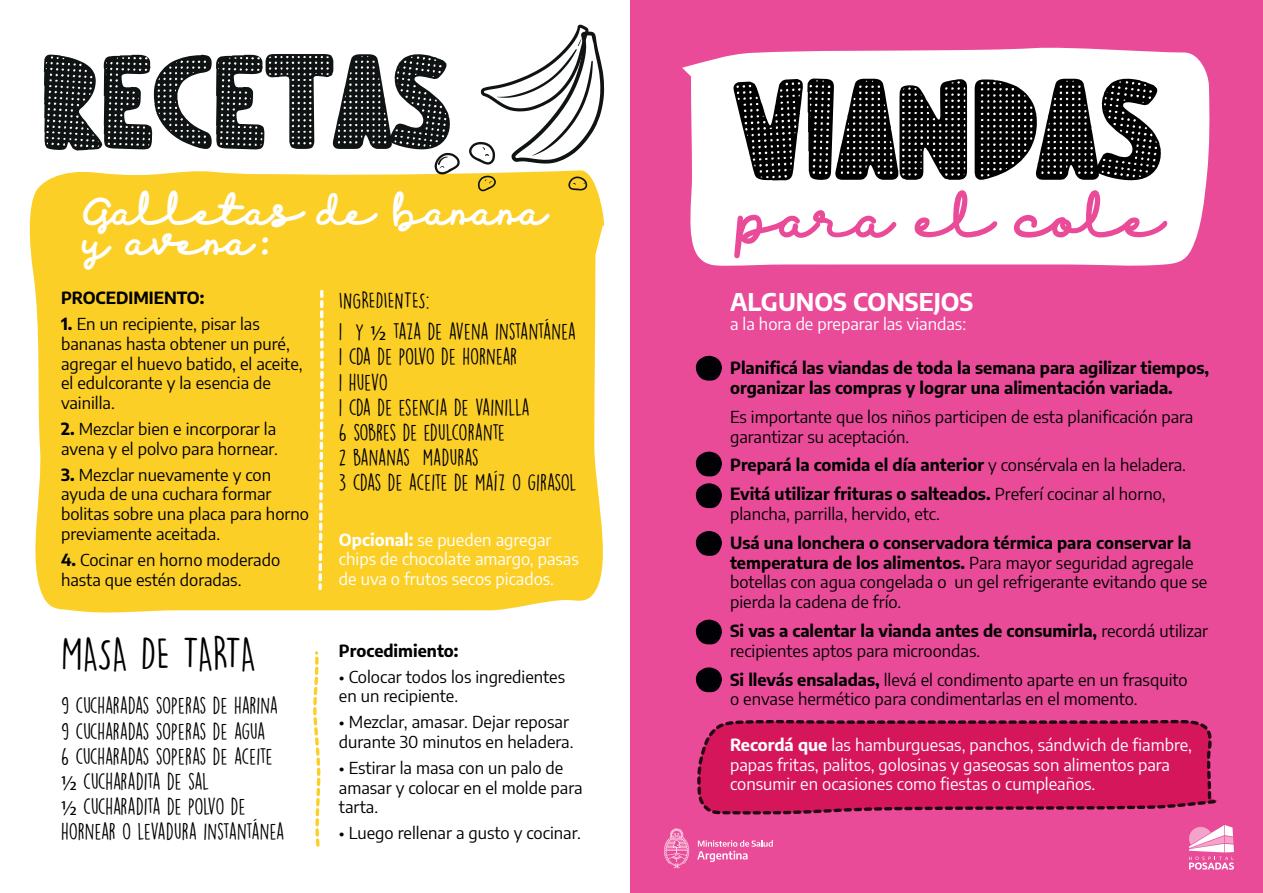
<style>
.page{position:relative;width:1263px;height:893px;background:#fff}
.page>*{position:absolute;margin:0;border:0;box-sizing:border-box;transform-origin:0 0}
.t1{font:129.9px "El Tito Adolfo";color:#000001}
.t2{font:121.8px "El Tito Adolfo";color:#101313}
.t3{font:61.5px "Discobaby";color:#ea4b99}
.t4{font:45px "Discobaby";color:#fff}
.t5{font:42px "DK Lemon Yellow Sun";letter-spacing:-.03em;color:#000001}
.t6{font:700 24px "Encode Sans";color:#fff}
.t7{font:21px/25.2px "DK Lemon Yellow Sun";letter-spacing:-.015em;color:#000001}
.t8{font:16.5px/19.8px "Encode Sans";color:#000001}
.t9{font:16.5px/19.8px "Encode Sans";color:#fff}
.t10{font:700 16.5px/19.8px "Encode Sans";color:#000001}
.s1{font-weight:700}
.s2{font-family:"Myriad Pro"}
.s3{font-weight:400}
</style>
<div class="page">
<div style="left:630px;top:0;width:633px;height:893px;background:#ea4b99"></div>
<svg style="left:697px;top:720px;width:521px;height:94px;background:#cc195b"></svg>
<div style="left:682px;top:47px;width:528px;height:219px;background:#fff"></div>
<div style="left:29px;top:168px;width:576px;height:445px;background:#fccf27"></div>
<svg style="left:435px;top:153px;width:25px;height:21px"></svg>
<svg style="left:478px;top:176px;width:18px;height:15px"></svg>
<svg style="left:568px;top:177px;width:19px;height:13px"></svg>
<svg style="left:469px;top:25px;width:135px;height:140px"></svg>
<svg style="left:696px;top:356px;width:26px;height:25px"></svg>
<svg style="left:696px;top:452px;width:26px;height:24px"></svg>
<svg style="left:696px;top:483px;width:26px;height:25px"></svg>
<svg style="left:696px;top:531px;width:26px;height:25px"></svg>
<svg style="left:696px;top:620px;width:26px;height:24px"></svg>
<svg style="left:696px;top:667px;width:26px;height:25px"></svg>
<svg style="left:313px;top:651px;width:8px;height:196px"></svg>
<svg style="left:317px;top:288px;width:8px;height:304px"></svg>
<svg style="left:664px;top:828px;width:25px;height:40px"></svg>
<svg style="left:697px;top:840px;width:76px;height:22px"></svg>
<svg style="left:1189px;top:825px;width:45px;height:45px"></svg>
<h2 class="t2" style="left:40px;top:47px;width:414px">RECETAS</h2>
<h3 class="t4" style="left:83px;top:181px;width:465px">Galletas de banana</h3>
<h3 class="t4" style="left:83px;top:211px;width:194px">y avena:</h3>
<p class="t10" style="left:61px;top:287px;width:145px">PROCEDIMIENTO:</p>
<p class="t8" style="left:61px;top:313px;width:243px"><span class="s1">1.</span> En un recipiente, pisar las bananas hasta obtener un puré, agregar el huevo batido, el aceite, el edulcorante y la esencia de vainilla.</p>
<p class="t8" style="left:61px;top:418px;width:218px"><span class="s1">2.</span> Mezclar bien e incorporar la avena y el polvo para hornear.</p>
<p class="t8" style="left:61px;top:464px;width:249px"><span class="s1">3.</span> Mezclar nuevamente y con ayuda de una cuchara formar bolitas sobre una placa para horno previamente aceitada.</p>
<p class="t8" style="left:61px;top:549px;width:221px"><span class="s1">4.</span> Cocinar en horno moderado hasta que estén doradas.</p>
<h3 class="t5" style="left:61px;top:629px;width:197px">MASA DE TARTA</h3>
<p class="t7" style="left:61px;top:693px;width:225px">9 CUCHARADAS SOPERAS DE HARINA<br>9 CUCHARADAS SOPERAS DE AGUA<br>6 CUCHARADAS SOPERAS DE ACEITE <span class="s2">½</span> CUCHARADITA DE SAL<br><span class="s2">½</span> CUCHARADITA DE POLVO DE<br>HORNEAR O LEVADURA INSTANTÁNEA</p>
<p class="t7" style="left:339px;top:285px;width:239px;line-height:31.2px">INGREDIENTES:<br>1 Y <span class="s2">½</span> TAZA DE AVENA INSTANTÁNEA</p>
<p class="t7" style="left:339px;top:344px;width:239px">1 CDA DE POLVO DE HORNEAR<br>1 HUEVO<br>1 CDA DE ESENCIA DE VAINILLA<br>6 SOBRES DE EDULCORANTE<br>2 BANANAS MADURAS<br>3 CDAS DE ACEITE DE MAÍZ O GIRASOL</p>
<p class="t9" style="left:339px;top:529px;width:241px"><span class="s1">Opcional:</span> se pueden agregar chips de chocolate amargo, pasas de uva o frutos secos picados.</p>
<p class="t10" style="left:339px;top:640px;width:121px">Procedimiento:</p>
<p class="t8" style="left:339px;top:666px;width:228px">• Colocar todos los ingredientes en un recipiente.</p>
<p class="t8" style="left:339px;top:711px;width:236px">• Mezclar, amasar. Dejar reposar durante 30 minutos en heladera.</p>
<p class="t8" style="left:339px;top:757px;width:245px">• Estirar la masa con un palo de amasar y colocar en el molde para tarta.</p>
<p class="t8" style="left:339px;top:822px;width:244px">• Luego rellenar a gusto y cocinar.</p>
<h1 class="t1" style="left:737px;top:71px;width:428px">VIANDAS</h1>
<h3 class="t3" style="left:737px;top:178px;width:427px">para el cole</h3>
<h3 class="t6" style="left:730px;top:284px;width:245px">ALGUNOS CONSEJOS</h3>
<p class="t9" style="left:730px;top:314px;width:238px">a la hora de preparar las viandas:</p>
<p class="t10" style="left:730px;top:357px;width:480px">Planificá las viandas de toda la semana para agilizar tiempos, organizar las compras y lograr una alimentación variada.</p>
<p class="t8" style="left:730px;top:406px;width:465px">Es importante que los niños participen de esta planificación para garantizar su aceptación.</p>
<p class="t10" style="left:730px;top:450px;width:457px;line-height:28.8px">Prepará la comida el día anterior <span class="s3">y consérvala en la heladera.<br></span>Evitá utilizar frituras o salteados. <span class="s3">Preferí cocinar al horno,</span></p>
<p class="t8" style="left:730px;top:503px;width:211px">plancha, parrilla, hervido, etc.</p>
<p class="t8" style="left:730px;top:532px;width:479px"><span class="s1">Usá una lonchera o conservadora térmica para conservar la temperatura de los alimentos.</span> Para mayor seguridad agregale botellas con agua congelada o un gel refrigerante evitando que se pierda la cadena de frío.</p>
<p class="t8" style="left:730px;top:620px;width:480px"><span class="s1">Si vas a calentar la vianda antes de consumirla,</span> recordá utilizar recipientes aptos para microondas.</p>
<p class="t8" style="left:730px;top:669px;width:459px"><span class="s1">Si llevás ensaladas,</span> llevá el condimento aparte en un frasquito o envase hermético para condimentarlas en el momento.</p>
<p class="t9" style="left:730px;top:734px;width:463px"><span class="s1">Recordá que</span> las hamburguesas, panchos, sándwich de fiambre, papas fritas, palitos, golosinas y gaseosas son alimentos para consumir en ocasiones como fiestas o cumpleaños.</p>
</div>
